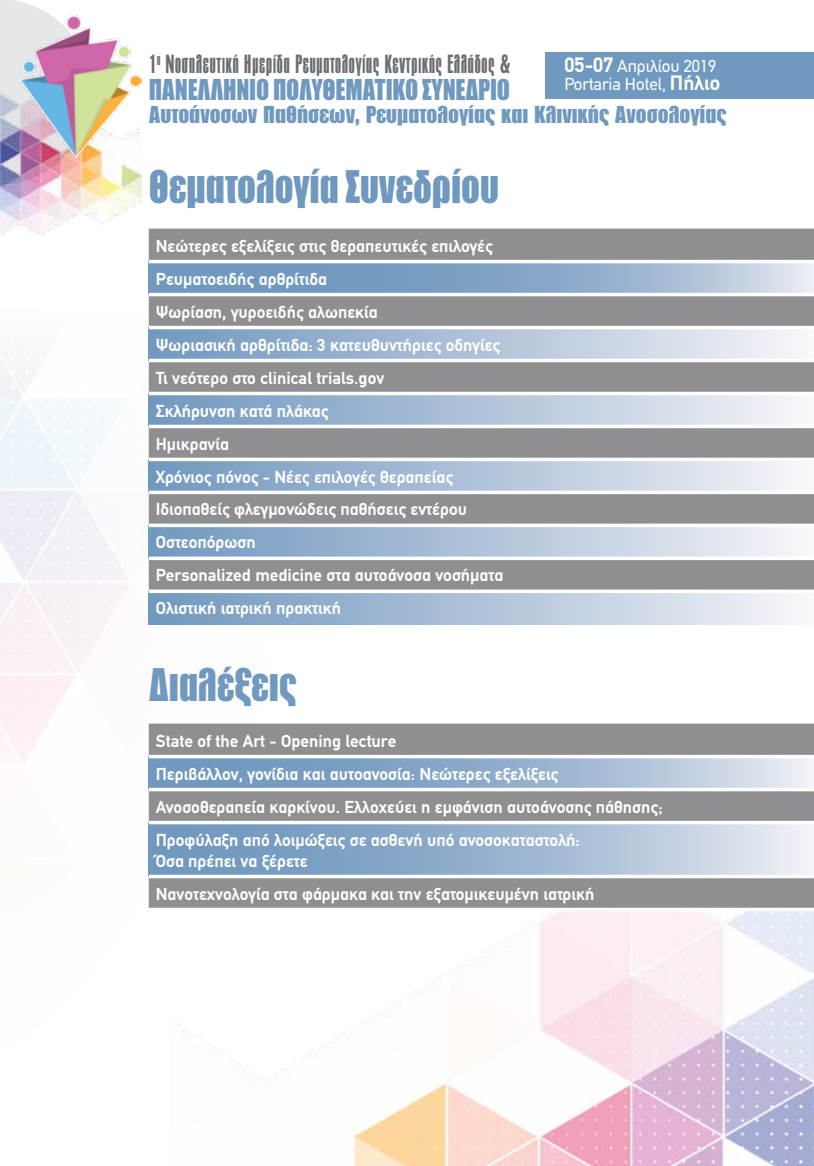
<style>
.page{position:relative;width:814px;height:1166px;background:#fff}
.page>*{position:absolute;margin:0;border:0;box-sizing:border-box;transform-origin:0 0}
.t1{font:900 43.75px "PF Fusion Sans";color:#7099bf;scale:.9 1}
.t2{font:900 28px "PF Fusion Sans";letter-spacing:-.01em;color:#7099bf;scale:.92 1}
.t3{font:300 24.5px "PF Fusion Sans";letter-spacing:.01em;color:#6c6e71}
.t4{font:900 22.75px "PF Fusion Sans";color:#7099bf}
.t5{font:700 17.5px/32.9px "PF Din Text";color:#fff}
.t6{font:17.5px/17.5px "PF Din Text";color:#fff}
.s1{font-weight:700;font-size:21px}
</style>
<div class="page">
<div style="left:546px;top:52px;width:268px;height:47px;background:#7099bf"></div>
<div style="left:0;top:0;width:20px;height:89px;background:#e6e7e8"></div>
<img style="left:0;top:89px;width:141px;height:147px">
<img style="left:20px;top:1px;width:121px;height:167px">
<img style="left:315px;top:911px;width:499px;height:255px">
<div style="left:149px;top:229px;width:665px;height:360px;background:#8f8e90"></div>
<svg style="left:149px;top:263px;width:665px;height:30px;background:#8fadcc"></svg>
<svg style="left:149px;top:329px;width:665px;height:30px;background:#b2c5db"></svg>
<svg style="left:149px;top:395px;width:665px;height:30px;background:#b2c5db"></svg>
<div style="left:149px;top:459px;width:665px;height:33px;background:linear-gradient(to right,#7096be,#f5f4f8)"></div>
<div style="left:149px;top:525px;width:665px;height:33px;background:linear-gradient(to right,#7096be,#f5f4f8)"></div>
<div style="left:149px;top:591px;width:665px;height:33px;background:linear-gradient(to right,#6f96be,#f5f4f8)"></div>
<hr style="left:149px;top:260px;width:665px;height:3px;background:#fff">
<hr style="left:149px;top:293px;width:665px;height:3px;background:#fff">
<hr style="left:149px;top:326px;width:665px;height:3px;background:#fff">
<hr style="left:149px;top:359px;width:665px;height:3px;background:#fff">
<hr style="left:149px;top:392px;width:665px;height:3px;background:#fff">
<hr style="left:149px;top:425px;width:665px;height:3px;background:#fff">
<hr style="left:149px;top:458px;width:665px;height:3px;background:#fff">
<hr style="left:149px;top:491px;width:665px;height:3px;background:#fff">
<hr style="left:149px;top:524px;width:665px;height:3px;background:#fff">
<svg style="left:149px;top:556px;width:665px;height:4px"></svg>
<svg style="left:149px;top:589px;width:665px;height:4px"></svg>
<div style="left:149px;top:723px;width:665px;height:185px;background:#8f8e90"></div>
<svg style="left:149px;top:758px;width:665px;height:30px;background:#9ab4d0"></svg>
<svg style="left:149px;top:824px;width:665px;height:51px;background:#9fb7d2"></svg>
<hr style="left:149px;top:755px;width:665px;height:3px;background:#fff">
<hr style="left:149px;top:788px;width:665px;height:3px;background:#fff">
<hr style="left:149px;top:821px;width:665px;height:3px;background:#fff">
<hr style="left:149px;top:875px;width:665px;height:3px;background:#fff">
<h3 class="t3" style="left:149px;top:50px;width:363px">1<sup>η</sup> Νοσηλευτική Ημερίδα Ρευματολογίας Κεντρικής Ελλάδος &amp;</h3>
<h2 class="t2" style="left:149px;top:72px;width:394px">ΠΑΝΕΛΛΗΝΙΟ ΠΟΛΥΘΕΜΑΤΙΚΟ ΣΥΝΕΔΡΙΟ</h2>
<p class="t6" style="left:564px;top:57px;width:157px"><span class="s1">05-07</span> Απριλίου 2019<br>Portaria Hotel, <span class="s1">Πήλιο</span></p>
<h3 class="t4" style="left:149px;top:100px;width:579px">Αυτοάνοσων Παθήσεων, Ρευματολογίας και Κλινικής Ανοσολογίας</h3>
<h1 class="t1" style="left:149px;top:159px;width:390px">Θεματολογία Συνεδρίου</h1>
<p class="t5" style="left:156px;top:229px;width:349px">Νεώτερες εξελίξεις στις θεραπευτικές επιλογές<br>Ρευματοειδής αρθρίτιδα<br>Ψωρίαση, γυροειδής αλωπεκία<br>Ψωριασική αρθρίτιδα: 3 κατευθυντήριες οδηγίες<br>Τι νεότερο στο clinical trials.gov<br>Σκλήρυνση κατά πλάκας<br>Ημικρανία<br>Χρόνιος πόνος - Νέες επιλογές θεραπείας<br>Ιδιοπαθείς φλεγμονώδεις παθήσεις εντέρου<br>Οστεοπόρωση<br>Personalized medicine στα αυτοάνοσα νοσήματα<br>Ολιστική ιατρική πρακτική</p>
<h1 class="t1" style="left:149px;top:657px;width:166px">Διαλέξεις</h1>
<p class="t5" style="left:156px;top:724px;width:508px">State of the Art - Opening lecture<br>Περιβάλλον, γονίδια και αυτοανοσία: Νεώτερες εξελίξεις Ανοσοθεραπεία καρκίνου. Ελλοχεύει η εμφάνιση αυτοάνοσης πάθησης; Προφύλαξη από λοιμώξεις σε ασθενή υπό ανοσοκαταστολή:</p>
<p class="t5" style="left:156px;top:844px;width:440px">Όσα πρέπει να ξέρετε<br>Νανοτεχνολογία στα φάρμακα και την εξατομικευμένη ιατρική</p>
</div>
